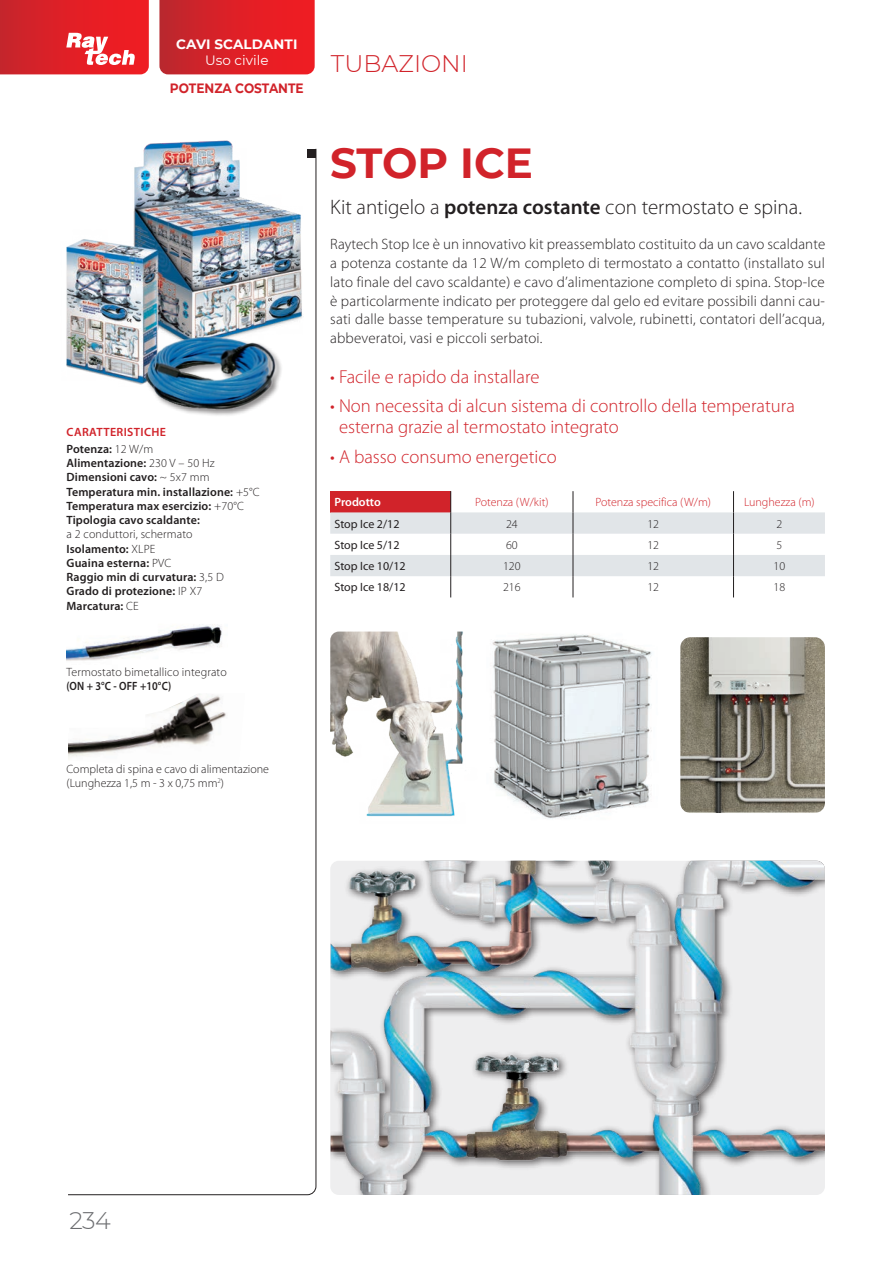
<style>
.page{position:relative;width:893px;height:1263px;background:#fff}
.page>*{position:absolute;margin:0;border:0;box-sizing:border-box;transform-origin:0 0}
.TITOLO_28{font:700 42px "Montserrat";color:#d1232a}
.t1{font:300 24px "Montserrat";color:#d1232a}
.t2{font:300 24px "Montserrat";color:#6c6d70}
.Sottotitolo_16int{font:300 21px "Myriad Pro";color:#231f20}
.PLUS{font:300 18.75px/21px "Myriad Pro";color:#d1232a}
.TESTO_10_12_5{font:300 15px/18.8px "Myriad Pro";letter-spacing:.01em;color:#231f20;text-align:justify}
.t3{font:700 13.5px "Montserrat";color:#d1232a;scale:.9 1}
.t4{font:700 13.5px "Montserrat";letter-spacing:.01em;color:#fff}
.t5{font:13.5px "Montserrat";color:#fff}
.t6{font:600 12px "Myriad Pro";letter-spacing:.01em;color:#231f20}
.DIDA_testo_8{font:300 12px "Myriad Pro";color:#231f20}
.t7{font:300 12px "Myriad Pro";color:#d1232a}
.t8{font:12px "Myriad Pro";color:#231f20}
.t9{font:600 12px "Myriad Pro";letter-spacing:.01em;color:#231f20;scale:.88 1}
.DIDA_semi_red{font:600 12px "Myriad Pro";letter-spacing:.03em;color:#d1232a}
.t10{font:600 12px "Myriad Pro";color:#fff}
.s1{font-weight:300}
.s2{font-weight:600}
</style>
<div class="page">
<svg style="left:159px;top:0;width:156px;height:74px;background:#db2228"></svg>
<svg style="left:68px;top:148px;width:248px;height:1047px"></svg>
<svg style="left:0;top:0;width:149px;height:74px;background:#e03036"></svg>
<svg style="left:330px;top:491px;width:495px;height:106px"></svg>
<img style="left:330px;top:631px;width:133px;height:186px">
<img style="left:680px;top:637px;width:145px;height:176px">
<img style="left:330px;top:861px;width:495px;height:334px">
<img style="left:145px;top:693px;width:100px;height:80px">
<svg style="left:74px;top:694px;width:132px;height:35px"></svg>
<img style="left:66px;top:140px;width:238px;height:248px">
<div style="left:144px;top:335px;width:139px;height:82px;background:#231f20;opacity:.5"></div>
<img style="left:140px;top:332px;width:139px;height:84px">
<img style="left:67px;top:603px;width:160px;height:91px">
<img style="left:68px;top:728px;width:79px;height:37px">
<img style="left:492px;top:634px;width:160px;height:185px">
<p class="t4" style="left:176px;top:34px;width:123px">CAVI SCALDANTI</p>
<p class="t5" style="left:205px;top:51px;width:65px">Uso civile</p>
<p class="t3" style="left:170px;top:78px;width:150px">POTENZA COSTANTE</p>
<p class="DIDA_semi_red" style="left:67px;top:425px;width:101px">CARATTERISTICHE</p>
<p class="t6" style="left:67px;top:441px;width:88px">Potenza: <span class="s1">12 W/m</span></p>
<p class="t6" style="left:67px;top:455px;width:150px">Alimentazione: <span class="s1">230 V – 50 Hz</span></p>
<p class="t6" style="left:67px;top:470px;width:145px">Dimensioni cavo: <span class="s1">~ 5x7 mm</span></p>
<p class="t6" style="left:67px;top:484px;width:195px">Temperatura min. installazione: <span class="s1">+5°C</span></p>
<p class="t6" style="left:67px;top:498px;width:179px">Temperatura max esercizio: <span class="s1">+70°C</span></p>
<p class="t6" style="left:67px;top:512px;width:135px">Tipologia cavo scaldante:</p>
<p class="DIDA_testo_8" style="left:67px;top:527px;width:128px">a 2 conduttori, schermato</p>
<p class="t6" style="left:67px;top:541px;width:90px">Isolamento: <span class="s1">XLPE</span></p>
<p class="t6" style="left:67px;top:555px;width:106px">Guaina esterna: <span class="s1">PVC</span></p>
<p class="t6" style="left:67px;top:569px;width:159px">Raggio min di curvatura: <span class="s1">3,5 D</span></p>
<p class="t6" style="left:67px;top:584px;width:137px">Grado di protezione: <span class="s1">IP X7</span></p>
<p class="t6" style="left:67px;top:598px;width:74px">Marcatura: <span class="s1">CE</span></p>
<p class="DIDA_testo_8" style="left:67px;top:665px;width:162px">Termostato bimetallico integrato</p>
<p class="t9" style="left:67px;top:678px;width:121px">(ON + 3°C - OFF +10°C)</p>
<p class="t1" style="left:331px;top:48px;width:138px">TUBAZIONI</p>
<p class="TITOLO_28" style="left:330px;top:133px;width:204px">STOP ICE</p>
<p class="Sottotitolo_16int" style="left:330px;top:194px;width:473px">Kit antigelo a <span class="s2">potenza costante</span> con termostato e spina.</p>
<p class="TESTO_10_12_5" style="left:330px;top:235px;width:497px">Raytech Stop Ice è un innovativo kit preassemblato costituito da un cavo scaldante a potenza costante da 12 W/m completo di termostato a contatto (installato sul lato finale del cavo scaldante) e cavo d’alimentazione completo di spina. Stop-Ice è particolarmente indicato per proteggere dal gelo ed evitare possibili danni cau&shy;sati dalle basse temperature su tubazioni, valvole, rubinetti, contatori dell’acqua, abbeveratoi, vasi e piccoli serbatoi.</p>
<p class="PLUS" style="left:330px;top:366px;width:211px">• Facile e rapido da installare</p>
<p class="PLUS" style="left:339px;top:395px;width:457px;text-indent:-9px">• Non necessita di alcun sistema di controllo della temperatura esterna grazie al termostato integrato</p>
<p class="PLUS" style="left:330px;top:446px;width:228px">• A basso consumo energetico</p>
<p class="t10" style="left:334px;top:495px;width:48px">Prodotto</p>
<p class="t7" style="left:475px;top:495px;width:75px">Potenza (W/kit)</p>
<p class="t7" style="left:595px;top:495px;width:117px">Potenza specifica (W/m)</p>
<p class="t7" style="left:744px;top:495px;width:72px">Lunghezza (m)</p>
<p class="t8" style="left:334px;top:516px;width:67px">Stop Ice 2/12</p>
<p class="DIDA_testo_8" style="left:506px;top:516px;width:13px">24</p>
<p class="DIDA_testo_8" style="left:647px;top:516px;width:13px">12</p>
<p class="DIDA_testo_8" style="left:776px;top:516px;width:7px">2</p>
<p class="t8" style="left:334px;top:537px;width:67px">Stop Ice 5/12</p>
<p class="DIDA_testo_8" style="left:506px;top:538px;width:13px">60</p>
<p class="DIDA_testo_8" style="left:647px;top:538px;width:13px">12</p>
<p class="DIDA_testo_8" style="left:776px;top:538px;width:7px">5</p>
<p class="t8" style="left:334px;top:559px;width:73px">Stop Ice 10/12</p>
<p class="DIDA_testo_8" style="left:503px;top:559px;width:19px">120</p>
<p class="DIDA_testo_8" style="left:647px;top:559px;width:13px">12</p>
<p class="DIDA_testo_8" style="left:773px;top:559px;width:13px">10</p>
<p class="t8" style="left:334px;top:580px;width:73px">Stop Ice 18/12</p>
<p class="DIDA_testo_8" style="left:503px;top:580px;width:19px">216</p>
<p class="DIDA_testo_8" style="left:647px;top:580px;width:13px">12</p>
<p class="DIDA_testo_8" style="left:773px;top:580px;width:13px">18</p>
<p class="DIDA_testo_8" style="left:67px;top:762px;width:204px">Completa di spina e cavo di alimentazione</p>
<p class="DIDA_testo_8" style="left:67px;top:776px;width:159px">(Lunghezza 1,5 m - 3 x 0,75 mm<sup>2</sup>)</p>
<h2 class="t2" style="left:70px;top:1204px;width:43px">234</h2>
</div>
